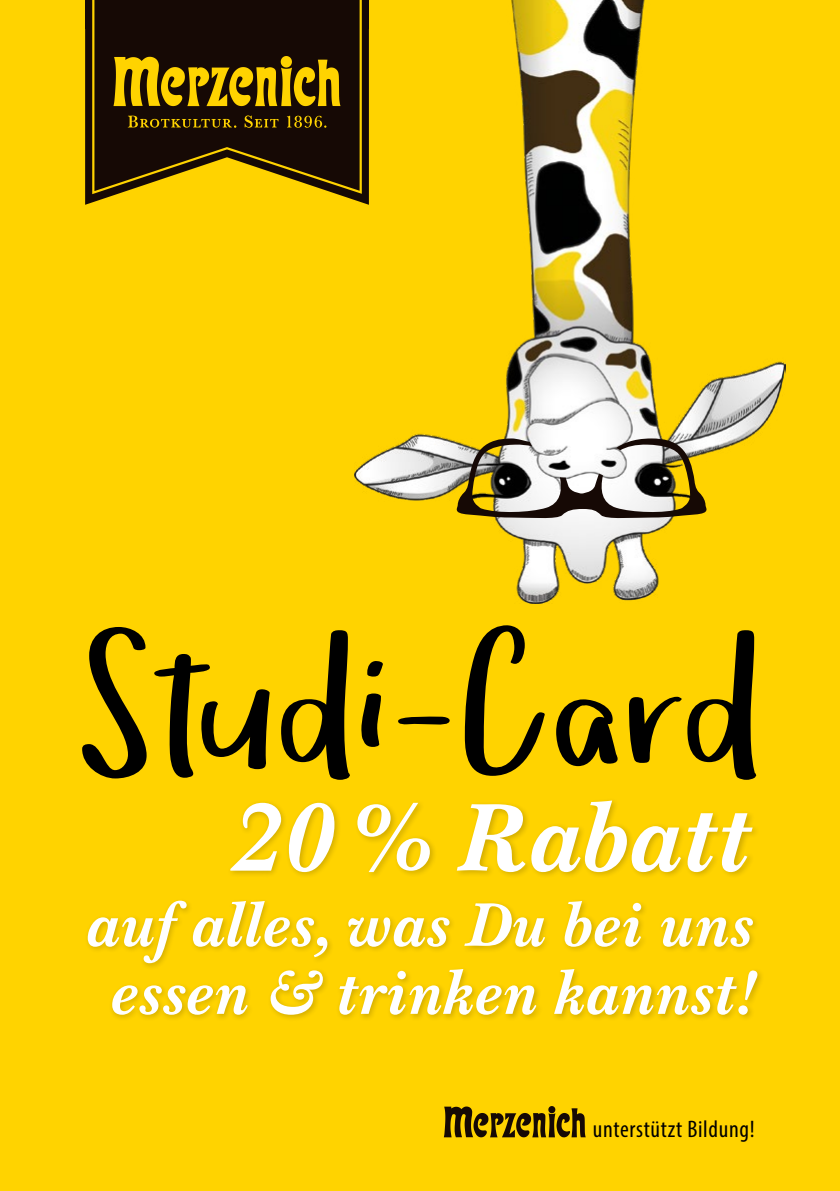
<style>
.page{position:relative;width:840px;height:1191px;background:#fff}
.page>*{position:absolute;margin:0;border:0;box-sizing:border-box;transform-origin:0 0}
.t1{font:190px "Om Telolet Om";color:#000}
.t2{font:italic 700 100px "Baskerville No 2 BT";color:#fff}
.t3{font:italic 700 64px/68px "Baskerville No 2 BT";color:#fff;text-align:center}
.t4{font:condensed 24px "Myriad Pro";letter-spacing:.03em;color:#000}
</style>
<div class="page">
<div style="left:0;top:0;width:839px;height:1191px;background:#ffd300"></div>
<img style="left:354px;top:0;width:430px;height:603px">
<svg style="left:451px;top:438px;width:260px;height:82px;background:#a49b7c"></svg>
<div style="left:226px;top:798px;width:533px;height:82px;background:#160905;opacity:.2"></div>
<div style="left:85px;top:898px;width:679px;height:123px;background:#160905;opacity:.2"></div>
<svg style="left:444px;top:1106px;width:141px;height:31px"></svg>
<svg style="left:85px;top:0;width:284px;height:205px"></svg>
<svg style="left:92px;top:0;width:269px;height:194px;background:#382604"></svg>
<svg style="left:113px;top:56px;width:227px;height:72px"></svg>
<h1 class="t1" style="left:76px;top:595px;width:686px">Studi-Card</h1>
<h2 class="t2" style="left:236px;top:776px;width:520px">20 % Rabatt</h2>
<p class="t3" style="left:88px;top:890px;width:669px">auf alles, was Du bei uns essen &amp; trinken kannst!</p>
<p class="t4" style="left:592px;top:1114px;width:163px">unterstützt Bildung!</p>
</div>
